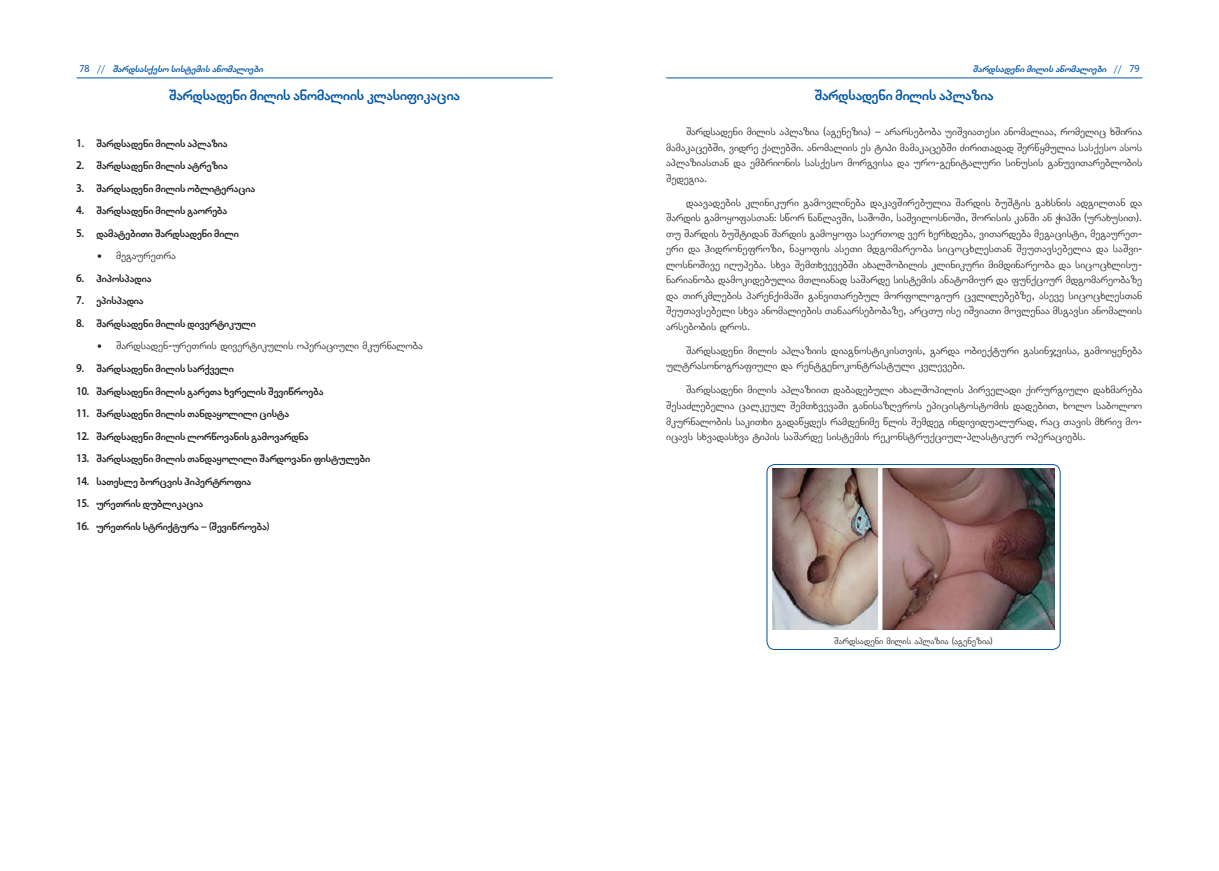
<style>
.page{position:relative;width:1219px;height:871px;background:#fff}
.page>*{position:absolute;margin:0;border:0;box-sizing:border-box;transform-origin:0 0}
.t1{font:700 15px "A Kolkhety N";letter-spacing:-.005em;color:#0155a7}
.t2{font:11px/15.5px "A Kolkhety N";letter-spacing:-.01em;color:#231f20;text-align:justify}
.t3{font:700 11px "A Kolkhety N";letter-spacing:-.005em;color:#231f20}
.t4{font:italic 700 9.5px "A Kolkhety N";color:#0155a7}
.t5{font:9.5px "A Kolkhety N";letter-spacing:-.01em;color:#231f20}
.s1{font-weight:400;font-style:normal;font-size:10px}
</style>
<div class="page">
<hr style="left:77px;top:78px;width:476px;height:1px;background:#0155a7">
<hr style="left:666px;top:78px;width:476px;height:1px;background:#0155a7">
<img style="left:773px;top:468px;width:281px;height:160px">
<div style="left:767px;top:464px;width:293px;height:185px;border:1px solid #0155a7;border-radius:8px"></div>
<p class="t4" style="left:79px;top:64px;width:185px"><span class="s1">78 //</span> SARDSASQESO SISTEMIS ANOMALIEBI</p>
<p class="t4" style="left:973px;top:64px;width:168px">SARDSADENI MILIS ANOMALIEBI <span class="s1">// 79</span></p>
<h1 class="t1" style="left:815px;top:88px;width:180px">SARDSADENI MILIS APLAZIA</h1>
<p class="t2" style="left:666px;top:125px;width:478px;text-indent:20px">SARDSADENI MILIS APLAZIA (AGENEZIA) _ ARARSEBOBA UISVIATESI ANOMALIAA, ROMELIC XSIRIA MAMAKACEBSI, VIDRE QALEBSI. ANOMALIIS ES TIPI MAMAKACEBSI ZIRITADAD SERWYMULIA SASQESO ASOS APLAZIASTAN DA EMBRIONIS SASQESO MORGVISA DA URO-GENITALURI SINUSIS GANUVITAREBLOBIS SEDEGIA.</p>
<p class="t2" style="left:666px;top:195px;width:478px;text-indent:20px">DAAVADEBIS KLINIKURI GAMOVLINEBA DAKAVSIREBULIA SARDIS BUSTIS GAXSNIS ADGILTAN DA SARDIS GAMOYOFASTAN: SWOR NAWLAVSI, SASOSI, SASVILOSNOSI, SORISIS KANSI AN WIPSI (URAXUSIT).<br>TU SARDIS BUSTIDAN SARDIS GAMOYOFA SAERTOD VER XERXDEBA, VITARDEBA MEGACISTI, MEGAURET-ERI DA HIDRONEFROZI, NAYOFIS ASETI MDGOMAREOBA SICOCXLESTAN SEUTAVSEBELIA DA SASVI-LOSNOSIVE IRUPEBA. SXVA SEMTXVEVEBSI AXALSOBILIS KLINIKURI MIMDINAREOBA DA SICOCXLISU-NARIANOBA DAMOKIDEBULIA MTLIANAD SASARDE SISTEMIS ANATOMIUR DA FUNQCIUR MDGOMAREOBAZE DA TIRKMLEBIS PARENQIMASI GANVITAREBUL MORFOLOGIUR CVLILEBEBZE, ASEVE SICOCXLESTAN SEUTAVSEBELI SXVA ANOMALIEBIS TANAARSEBOBAZE, ARCTU ISE ISVIATI MOVLENAA MSGAVSI ANOMALIIS ARSEBOBIS DROS.</p>
<p class="t2" style="left:666px;top:343px;width:478px;text-indent:20px">SARDSADENI MILIS APLAZIIS DIAGNOSTIKISTVIS, GARDA OBIEQTURI GASINJVISA, GAMOIYENEBA<br>ULTRASONOGRAFIULI DA RENTGENOKONTRASTULI KVLEVEBI.</p>
<p class="t2" style="left:666px;top:383px;width:478px;text-indent:20px">SARDSADENI MILIS APLAZIIT DABADEBULI AXALSOPILIS PIRVELADI QIRURGIULI DAXMAREBA SESAZLEBELIA CALKEUL SEMTXVEVASI GANISAZRVROS EPICISTOSTOMIS DADEBIT, XOLO SABOLOO MKURNALOBIS SAKITXI GADAWYDES RAMDENIME WLIS SEMDEG INDIVIDUALURAD, RAC TAVIS MXRIV MO-ICAVS SXVADASXVA TIPIS SASARDE SISTEMIS REKONSTRUQCIUL-PLASTIKUR OPERACIEBS.</p>
<h1 class="t1" style="left:169px;top:88px;width:292px">SARDSADENI MILIS ANOMALIIS KLASIFIKACIA</h1>
<p class="t3" style="left:77px;top:138px;width:152px">1. SARDSADENI MILIS APLAZIA</p>
<p class="t3" style="left:77px;top:160px;width:153px">2. SARDSADENI MILIS ATREZIA</p>
<p class="t3" style="left:77px;top:183px;width:180px">3. SARDSADENI MILIS OBLITERACIA</p>
<p class="t3" style="left:77px;top:205px;width:152px">4. SARDSADENI MILIS GAOREBA</p>
<p class="t3" style="left:77px;top:228px;width:164px">5. DAMATEBITI SARDSADENI MILI</p>
<p class="t2" style="left:96px;top:249px;width:81px">• MEGAURETRA</p>
<p class="t3" style="left:77px;top:273px;width:76px">6. HIPOSPADIA</p>
<p class="t3" style="left:77px;top:295px;width:69px">7. EPISPADIA</p>
<p class="t3" style="left:77px;top:318px;width:181px">8. SARDSADENI MILIS DIVERTIKULI</p>
<p class="t2" style="left:96px;top:339px;width:328px">• SARDSADEN-URETRIS DIVERTIKULIS OPERACIULI MKURNALOBA</p>
<p class="t3" style="left:77px;top:363px;width:159px">9. SARDSADENI MILIS SARQVELI</p>
<p class="t3" style="left:77px;top:385px;width:248px">10. SARDSADENI MILIS GARETA XVRELIS SEVIWROEBA</p>
<p class="t3" style="left:77px;top:408px;width:214px">11. SARDSADENI MILIS TANDAYOLILI CISTA</p>
<p class="t3" style="left:77px;top:430px;width:234px">12. SARDSADENI MILIS LORWOVANIS GAMOVARDNA</p>
<p class="t3" style="left:77px;top:453px;width:295px">13. SARDSADENI MILIS TANDAYOLILI SARDOVANI FISTULEBI</p>
<p class="t3" style="left:77px;top:475px;width:176px">14. SATESLE BORCVIS HIPERTROFIA</p>
<p class="t3" style="left:77px;top:498px;width:128px">15. URETRIS DUBLIKACIA</p>
<p class="t3" style="left:77px;top:520px;width:194px">16. URETRIS STRIQTURA _ (SEVIWROEBA)</p>
<p class="t5" style="left:834px;top:635px;width:160px">SARDSADENI MILIS APLAZIA (AGENEZIA)</p>
</div>
